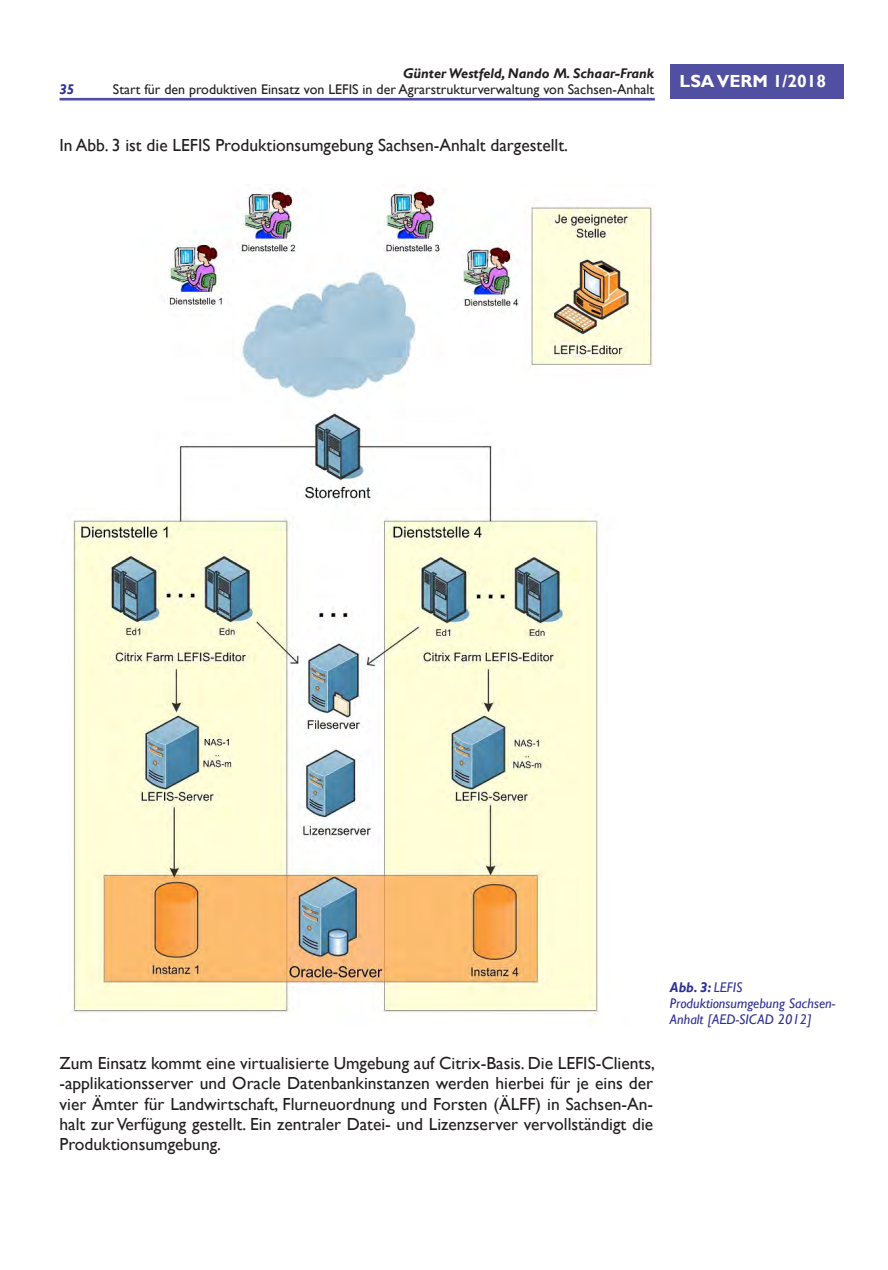
<style>
.page{position:relative;width:888px;height:1270px;background:#fff}
.page>*{position:absolute;margin:0;border:0;box-sizing:border-box;transform-origin:0 0}
.t1{font:17.5px/20.3px "Gill Sans";color:#231f20;text-align:justify}
.t2{font:700 17.5px "Gill Sans";color:#fff}
.t3{font:14px "Gill Sans";color:#231f20}
.t4{font:italic 14px/16.3px "Gill Sans";color:#2e3092}
.t5{font:italic 700 14px "Gill Sans";color:#231f20}
.t6{font:italic 700 14px "Gill Sans";color:#2e3092}
.s1{font-weight:700}
</style>
<div class="page">
<div style="left:670px;top:64px;width:173px;height:35px;background:#504fa1"></div>
<hr style="left:60px;top:98px;width:595px;height:3px;background:#504fa1">
<img style="left:72px;top:189px;width:583px;height:835px">
<p class="t6" style="left:60px;top:81px;width:16px">35</p>
<p class="t5" style="left:403px;top:65px;width:252px">Günter Westfeld, Nando M. Schaar-Frank</p>
<p class="t3" style="left:113px;top:81px;width:543px">Start für den produktiven Einsatz von LEFIS in der Agrarstrukturverwaltung von Sachsen-Anhalt</p>
<p class="t1" style="left:60px;top:135px;width:510px">In Abb. 3 ist die LEFIS Produktionsumgebung Sachsen-Anhalt dargestellt.</p>
<p class="t2" style="left:680px;top:70px;width:148px">LSA VERM 1/2018</p>
<p class="t1" style="left:60px;top:1053px;width:597px">Zum Einsatz kommt eine virtualisierte Umgebung auf Citrix-Basis. Die LEFIS-Clients, -applikationsserver und Oracle Datenbankinstanzen werden hierbei für je eins der vier Ämter für Landwirtschaft, Flurneuordnung und Forsten (ÄLFF) in Sachsen-An&shy;halt zur Verfügung gestellt. Ein zentraler Datei- und Lizenzserver vervollständigt die Produktionsumgebung.</p>
<p class="t4" style="left:670px;top:979px;width:167px"><span class="s1">Abb. 3:</span> LEFIS<br>Produktionsumgebung Sachsen-<br>Anhalt [AED-SICAD 2012]</p>
</div>
